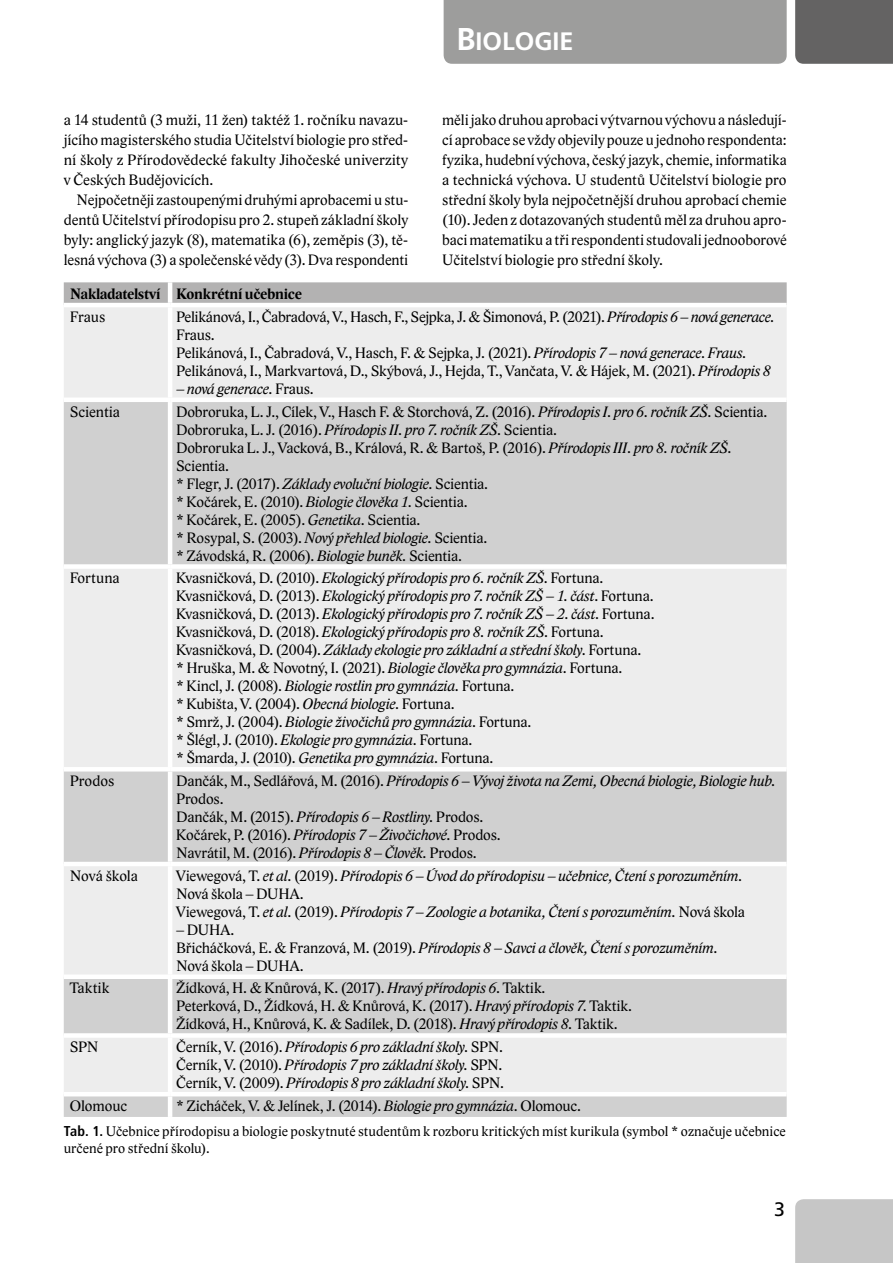
<style>
.page{position:relative;width:893px;height:1263px;background:#fff}
.page>*{position:absolute;margin:0;border:0;box-sizing:border-box;transform-origin:0 0}
.t1{font:25.2px "Frutiger LT Com Bold SC800";color:#fff}
.t2{font:19.5px "Frutiger LT Com";color:#000}
.t3{font:15.45px/18px "Lido STF";letter-spacing:-.01em;color:#000}
.t4{font:italic 15.45px/18px "Lido STF";letter-spacing:-.015em;color:#000}
.t5{font:700 15.45px "Lido STF";letter-spacing:-.015em;color:#000}
.t6{font:14.25px/16.8px "Lido STF";letter-spacing:.005em;color:#000}
.s1{font-size:31.5px}
.s2{font-style:italic}
.s3{font-style:normal}
.s4{font-family:"Frutiger LT Com";font-weight:700;font-stretch:condensed}
</style>
<div class="page">
<div style="left:795px;top:0;width:98px;height:64px;background:#646363"></div>
<div style="left:795px;top:1199px;width:98px;height:64px;background:#c6c6c6"></div>
<div style="left:444px;top:0;width:343px;height:64px;background:#9d9d9c"></div>
<svg style="left:64px;top:282px;width:723px;height:21px;background:#b5b4b4"></svg>
<div style="left:64px;top:307px;width:723px;height:90px;background:#ededed"></div>
<svg style="left:64px;top:402px;width:723px;height:715px;background:#dfdfdf"></svg>
<hr style="left:168px;top:282px;width:4px;height:21px;background:#fff">
<hr style="left:168px;top:307px;width:4px;height:90px;background:#fff">
<hr style="left:168px;top:402px;width:4px;height:162px;background:#fff">
<div style="left:64px;top:564px;width:106px;height:5px;background:#fff"></div>
<div style="left:170px;top:564px;width:617px;height:5px;background:#fff"></div>
<hr style="left:168px;top:569px;width:4px;height:198px;background:#fff">
<hr style="left:64px;top:767px;width:106px;height:4px;background:#fff">
<hr style="left:170px;top:767px;width:617px;height:4px;background:#fff">
<hr style="left:168px;top:771px;width:4px;height:91px;background:#fff">
<hr style="left:64px;top:862px;width:106px;height:4px;background:#fff">
<hr style="left:170px;top:862px;width:617px;height:4px;background:#fff">
<hr style="left:168px;top:866px;width:4px;height:108px;background:#fff">
<div style="left:64px;top:974px;width:106px;height:5px;background:#fff"></div>
<div style="left:170px;top:974px;width:617px;height:5px;background:#fff"></div>
<hr style="left:168px;top:979px;width:4px;height:54px;background:#fff">
<div style="left:64px;top:1033px;width:106px;height:5px;background:#fff"></div>
<div style="left:170px;top:1033px;width:617px;height:5px;background:#fff"></div>
<hr style="left:168px;top:1038px;width:4px;height:54px;background:#fff">
<hr style="left:64px;top:1092px;width:106px;height:4px;background:#fff">
<hr style="left:170px;top:1092px;width:617px;height:4px;background:#fff">
<hr style="left:168px;top:1096px;width:4px;height:21px;background:#fff">
<p class="t3" style="left:64px;top:110px;width:346px;line-height:20px;text-align:justify">a 14 studentů (3 muži, 11 žen) taktéž 1. ročníku navazu&shy;jícího magisterského studia Učitelství biologie pro střed&shy;ní školy z Přírodovědecké fakulty Jihočeské univerzity v Českých Budějovicích.</p>
<p class="t3" style="left:64px;top:190px;width:346px;line-height:20px;text-align:justify;text-indent:13px">Nejpočetněji zastoupenými druhými aprobacemi u stu&shy;dentů Učitelství přírodopisu pro 2. stupeň základní školy byly: anglický jazyk (8), matematika (6), zeměpis (3), tě&shy;lesná výchova (3) a společenské vědy (3). Dva respondenti</p>
<h1 class="t1" style="left:456px;top:27px;width:119px"><span class="s1">B</span>IOLOGIE</h1>
<p class="t3" style="left:442px;top:110px;width:346px;line-height:20px;text-align:justify">měli jako druhou aprobaci výtvarnou výchovu a následují&shy;cí aprobace se vždy objevily pouze u jednoho respondenta: fyzika, hudební výchova, český jazyk, chemie, informatika a technická výchova. U studentů Učitelství biologie pro střední školy byla nejpočetnější druhou aprobací chemie (10). Jeden z dotazovaných studentů měl za druhou apro&shy;baci matematiku a tři respondenti studovali jednooborové Učitelství biologie pro střední školy.</p>
<p class="t5" style="left:70px;top:286px;width:234px">Nakladatelství Konkrétní učebnice</p>
<p class="t3" style="left:70px;top:308px;width:37px">Fraus</p>
<p class="t3" style="left:176px;top:308px;width:600px">Pelikánová, I., Čabradová, V., Hasch, F., Sejpka, J. &amp; Šimonová, P. (2021). <span class="s2">Přírodopis 6 – nová generace.<br></span>Fraus.<br>Pelikánová, I., Čabradová, V., Hasch, F. &amp; Sejpka, J. (2021). <span class="s2">Přírodopis 7 – nová generace. Fraus.<br></span>Pelikánová, I., Markvartová, D., Skýbová, J., Hejda, T., Vančata, V. &amp; Hájek, M. (2021). <span class="s2">Přírodopis 8</span></p>
<p class="t4" style="left:176px;top:380px;width:139px">– nová generace. <span class="s3">Fraus.</span></p>
<p class="t3" style="left:70px;top:403px;width:52px">Scientia</p>
<p class="t3" style="left:176px;top:403px;width:593px">Dobroruka, L. J., Cílek, V., Hasch F. &amp; Storchová, Z. (2016). <span class="s2">Přírodopis I. pro 6. ročník ZŠ.</span> Scientia.<br>Dobroruka, L. J. (2016). <span class="s2">Přírodopis II. pro 7. ročník ZŠ.</span> Scientia.<br>Dobroruka L. J., Vacková, B., Králová, R. &amp; Bartoš, P. (2016). <span class="s2">Přírodopis III. pro 8. ročník ZŠ.<br></span>Scientia.<br>* Flegr, J. (2017). <span class="s2">Základy evoluční biologie.</span> Scientia.<br>* Kočárek, E. (2010). <span class="s2">Biologie člověka 1.</span> Scientia.<br>* Kočárek, E. (2005). <span class="s2">Genetika.</span> Scientia.<br>* Rosypal, S. (2003). <span class="s2">Nový přehled biologie.</span> Scientia.<br>* Závodská, R. (2006). <span class="s2">Biologie buněk.</span> Scientia.</p>
<p class="t3" style="left:70px;top:569px;width:51px">Fortuna</p>
<p class="t4" style="left:176px;top:569px;width:480px"><span class="s3">Kvasničková, D. (2010).</span> Ekologický přírodopis pro 6. ročník ZŠ. <span class="s3">Fortuna.<br>Kvasničková, D. (2013).</span> Ekologický přírodopis pro 7. ročník ZŠ – 1. část<span class="s3">. Fortuna.<br>Kvasničková, D. (2013).</span> Ekologický přírodopis pro 7. ročník ZŠ – 2. část. <span class="s3">Fortuna.<br>Kvasničková, D. (2018).</span> Ekologický přírodopis pro 8. ročník ZŠ. <span class="s3">Fortuna.<br>Kvasničková, D. (2004).</span> Základy ekologie pro základní a střední školy. <span class="s3">Fortuna.<br>* Hruška, M. &amp; Novotný, I. (2021).</span> Biologie člověka pro gymnázia. <span class="s3">Fortuna.<br>* Kincl, J. (2008).</span> Biologie rostlin pro gymnázia. <span class="s3">Fortuna.<br>* Kubišta, V. (2004).</span> Obecná biologie. <span class="s3">Fortuna.<br>* Smrž, J. (2004).</span> Biologie živočichů pro gymnázia. <span class="s3">Fortuna.<br>* Šlégl, J. (2010).</span> Ekologie pro gymnázia. <span class="s3">Fortuna.<br>* Šmarda, J. (2010).</span> Genetika pro gymnázia. <span class="s3">Fortuna.</span></p>
<p class="t3" style="left:70px;top:772px;width:46px">Prodos</p>
<p class="t4" style="left:176px;top:772px;width:601px"><span class="s3">Dančák, M., Sedlářová, M. (2016).</span> Přírodopis 6 – Vývoj života na Zemi, Obecná biologie, Biologie hub.<br><span class="s3">Prodos.<br>Dančák, M. (2015).</span> Přírodopis 6 – Rostliny. <span class="s3">Prodos.<br>Kočárek, P. (2016).</span> Přírodopis 7 – Živočichové. <span class="s3">Prodos.<br>Navrátil, M. (2016).</span> Přírodopis 8 – Člověk. <span class="s3">Prodos.</span></p>
<p class="t3" style="left:70px;top:867px;width:70px">Nová škola</p>
<p class="t4" style="left:176px;top:867px;width:570px"><span class="s3">Viewegová, T.</span> et al. <span class="s3">(2019).</span> Přírodopis 6 – Úvod do přírodopisu – učebnice, Čtení s porozuměním.<br><span class="s3">Nová škola – DUHA.<br>Viewegová, T.</span> et al. <span class="s3">(2019).</span> Přírodopis 7 – Zoologie a botanika, Čtení s porozuměním. <span class="s3">Nová škola</span></p>
<p class="t3" style="left:176px;top:921px;width:543px">– DUHA.<br>Břicháčková, E. &amp; Franzová, M. (2019). <span class="s2">Přírodopis 8 – Savci a člověk, Čtení s porozuměním.<br></span>Nová -škola – DUHA.</p>
<p class="t3" style="left:70px;top:979px;width:41px">Taktik</p>
<p class="t3" style="left:176px;top:979px;width:458px">Žídková, H. &amp; Knůrová, K. (2017). <span class="s2">Hravý přírodopis 6.</span> Taktik.<br>Peterková, D., Žídková, H. &amp; Knůrová, K. (2017). <span class="s2">Hravý přírodopis 7.</span> Taktik.<br>Žídková, H., Knůrová, K. &amp; Sadílek, D. (2018). <span class="s2">Hravý přírodopis 8.</span> Taktik.</p>
<p class="t3" style="left:70px;top:1038px;width:30px">SPN</p>
<p class="t4" style="left:176px;top:1038px;width:329px;text-align:justify"><span class="s3">Černík, V. (2016).</span> Přírodopis 6 pro základní školy. <span class="s3">SPN.<br>Černík, V. (2010).</span> Přírodopis 7 pro základní školy. <span class="s3">SPN.<br>Černík, V. (2009).</span> Přírodopis 8 pro základní školy. <span class="s3">SPN.</span></p>
<p class="t3" style="left:70px;top:1097px;width:59px">Olomouc</p>
<p class="t3" style="left:176px;top:1097px;width:406px">* Zicháček, V. &amp; Jelínek, J. (2014). <span class="s2">Biologie pro gymnázia.</span> Olomouc.</p>
<p class="t6" style="left:64px;top:1123px;width:723px"><span class="s4">Tab. 1.</span> Učebnice přírodopisu a biologie poskytnuté studentům k rozboru kritických míst kurikula (symbol * označuje učebnice určené pro střední školu).</p>
<p class="t2" style="left:774px;top:1197px;width:12px">3</p>
</div>
